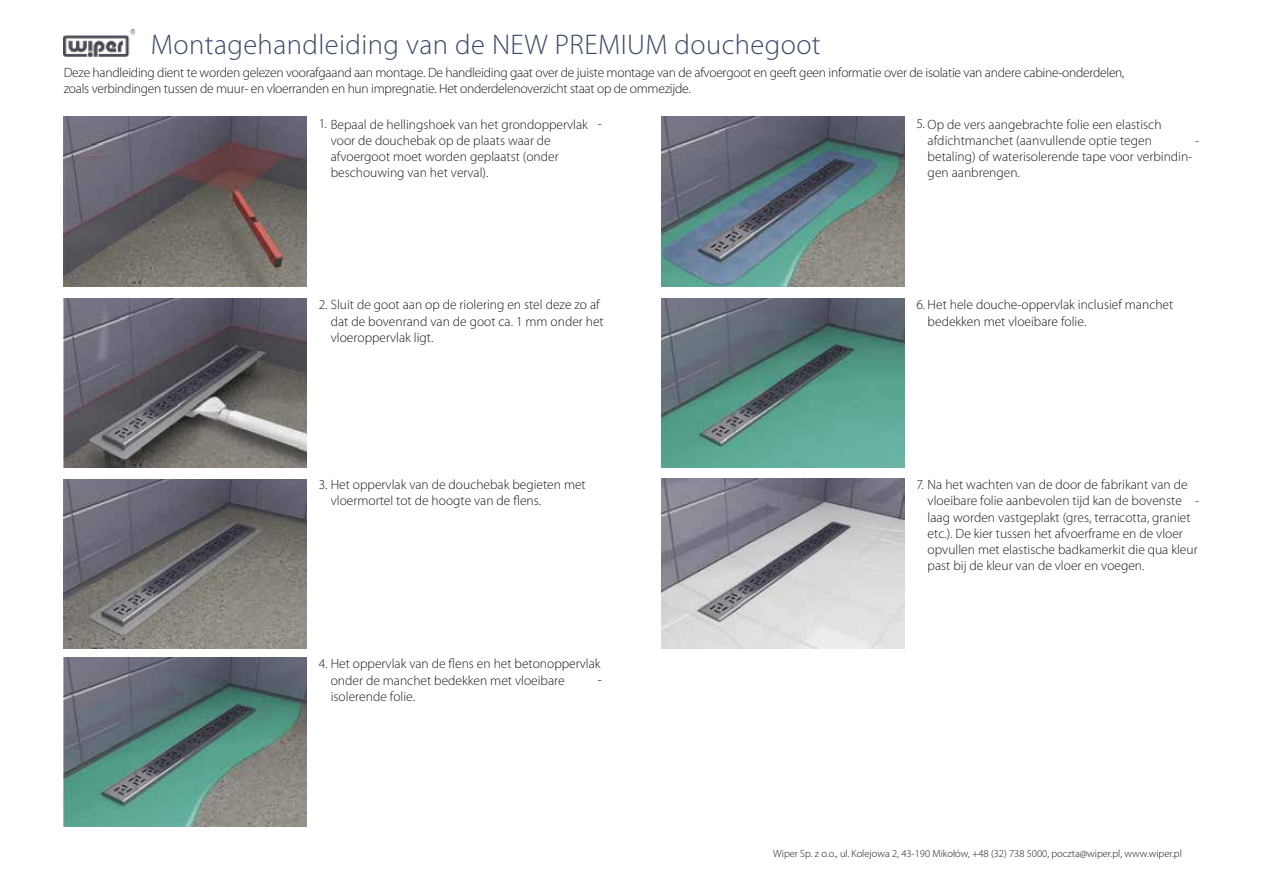
<style>
.page{position:relative;width:1263px;height:893px;background:#fff}
.page>*{position:absolute;margin:0;border:0;box-sizing:border-box;transform-origin:0 0}
.t1{font:300 28.5px "Myriad Pro";letter-spacing:.015em;color:#3b4a66}
.t2{font:300 13.5px/16.2px "Myriad Pro";color:#1a171c}
.t3{font:300 13.5px/16.2px "Myriad Pro";letter-spacing:-.02em;color:#1a171c}
.t4{font:300 10.5px "Myriad Pro";color:#1a171c}
</style>
<div class="page">
<img style="left:64px;top:29px;width:71px;height:28px">
<img style="left:64px;top:116px;width:243px;height:170px">
<img style="left:64px;top:298px;width:243px;height:170px">
<img style="left:64px;top:480px;width:243px;height:168px">
<img style="left:64px;top:657px;width:243px;height:170px">
<img style="left:661px;top:116px;width:243px;height:170px">
<img style="left:661px;top:298px;width:243px;height:170px">
<img style="left:661px;top:479px;width:243px;height:169px">
<h1 class="t1" style="left:151px;top:34px;width:671px">Montagehandleiding van de NEW PREMIUM douchegoot</h1>
<p class="t3" style="left:64px;top:66px;width:1062px">Deze handleiding dient te worden gelezen voorafgaand aan montage. De handleiding gaat over de juiste montage van de afvoergoot en geeft geen informatie over de isolatie van andere cabine-onderdelen, zoals verbindingen tussen de muur- en vloerranden en hun impregnatie. Het onderdelenoverzicht staat op de ommezijde.</p>
<p class="t2" style="left:319px;top:117px;width:271px">1. Bepaal de hellingshoek van het grondoppervlak</p>
<p class="t2" style="left:916px;top:117px;width:247px">5. Op de vers aangebrachte folie een elastisch</p>
<p class="t2" style="left:598px;top:117px;width:6px">-</p>
<p class="t2" style="left:331px;top:133px;width:229px">voor de douchebak op de plaats waar de afvoergoot moet worden geplaatst (onder beschouwing van het verval).</p>
<p class="t2" style="left:319px;top:298px;width:282px">2. Sluit de goot aan op de riolering en stel deze zo af</p>
<p class="t2" style="left:331px;top:314px;width:274px">dat de bovenrand van de goot ca. 1 mm onder het vloeroppervlak ligt.</p>
<p class="t2" style="left:319px;top:478px;width:268px">3. Het oppervlak van de douchebak begieten met</p>
<p class="t2" style="left:331px;top:494px;width:212px">vloermortel tot de hoogte van de flens.</p>
<p class="t2" style="left:319px;top:657px;width:283px">4. Het oppervlak van de flens en het betonoppervlak</p>
<p class="t2" style="left:331px;top:673px;width:235px">onder de manchet bedekken met vloeibare isolerende folie.</p>
<p class="t2" style="left:598px;top:673px;width:6px">-</p>
<p class="t2" style="left:928px;top:133px;width:266px">afdichtmanchet (aanvullende optie tegen betaling) of waterisolerende tape voor verbindin&shy;gen aanbrengen.</p>
<p class="t2" style="left:1195px;top:133px;width:6px">-</p>
<p class="t2" style="left:916px;top:298px;width:258px">6. Het hele douche-oppervlak inclusief manchet</p>
<p class="t2" style="left:928px;top:314px;width:160px">bedekken met vloeibare folie.</p>
<p class="t2" style="left:916px;top:478px;width:273px">7. Na het wachten van de door de fabrikant van de</p>
<p class="t2" style="left:928px;top:494px;width:271px">vloeibare folie aanbevolen tijd kan de bovenste laag worden vastgeplakt (gres, terracotta, graniet etc.). De kier tussen het afvoerframe en de vloer opvullen met elastische badkamerkit die qua kleur past bij de kleur van de vloer en voegen.</p>
<p class="t2" style="left:1195px;top:494px;width:6px">-</p>
<p class="t4" style="left:773px;top:849px;width:410px">Wiper Sp. z o.o., ul. Kolejowa 2, 43-190 Mikołów, +48 (32) 738 5000, poczta@wiper.pl, www.wiper.pl</p>
</div>
